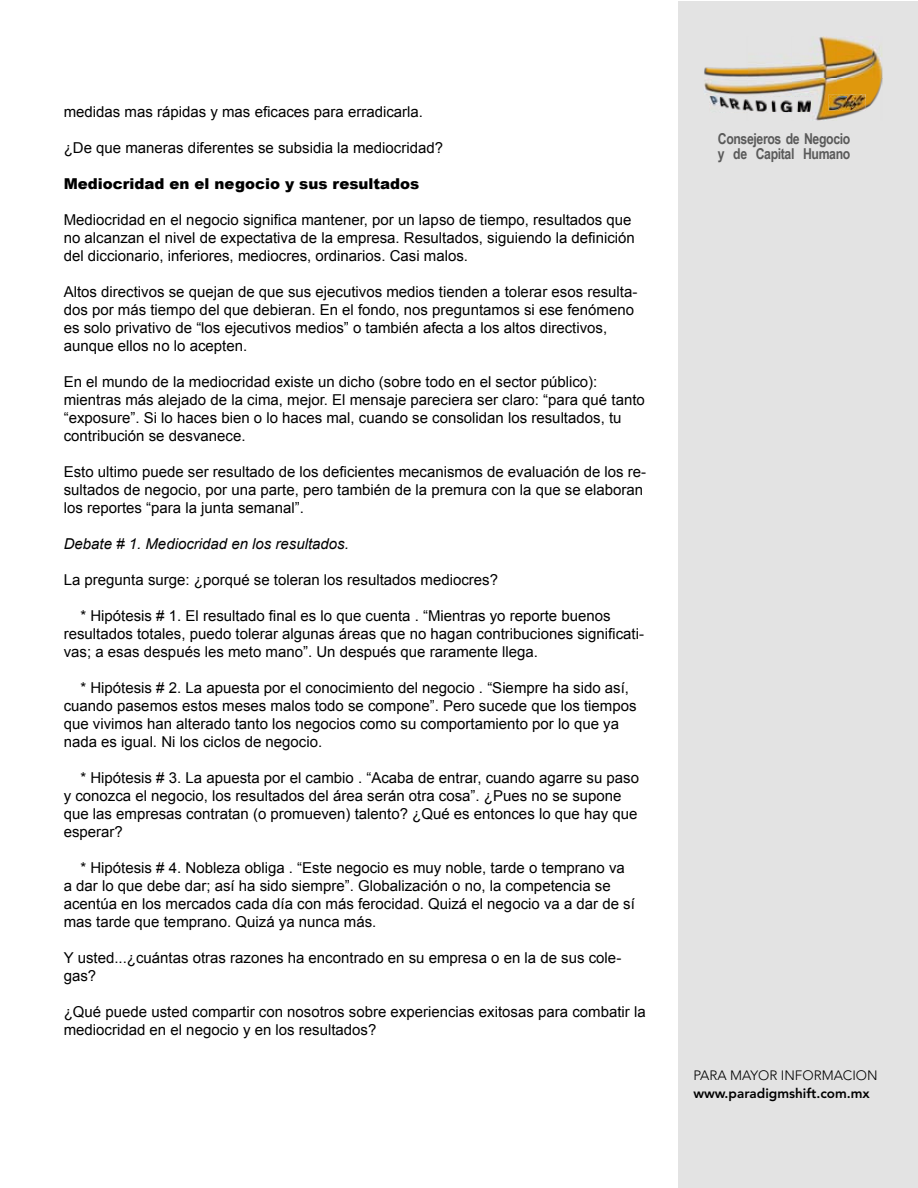
<style>
.page{position:relative;width:918px;height:1188px;background:#fff}
.page>*{position:absolute;margin:0;border:0;box-sizing:border-box;transform-origin:0 0}
.t1{font:15px/18px "Arial";color:#000}
.t2{font:900 15px "Arial";color:#000}
.t3{font:italic 15px "Arial";color:#000}
.t4{font:700 15px/15px "Arial Narrow";letter-spacing:-.025em;color:#5a5a5a}
.t5{font:800 13.5px "Avenir LT Std";color:#000}
.t6{font:300 13.5px "Avenir LT Std";color:#000}
</style>
<div class="page">
<div style="left:679px;top:1px;width:239px;height:1187px;background:#e3e3e3"></div>
<img style="left:704px;top:36px;width:178px;height:85px">
<img style="left:829px;top:94px;width:37px;height:17px">
<img style="left:829px;top:96px;width:17px;height:14px">
<img style="left:709px;top:96px;width:11px;height:16px">
<img style="left:710px;top:96px;width:101px;height:15px">
<img style="left:720px;top:111px;width:91px;height:1px">
<img style="left:720px;top:98px;width:91px;height:13px">
<p class="t1" style="left:64px;top:103px;width:361px">medidas mas rápidas y mas eficaces para erradicarla.</p>
<p class="t1" style="left:64px;top:139px;width:381px">¿De que maneras diferentes se subsidia la mediocridad?</p>
<p class="t2" style="left:64px;top:173px;width:357px">Mediocridad en el negocio y sus resultados</p>
<p class="t1" style="left:64px;top:211px;width:573px">Mediocridad en el negocio significa mantener, por un lapso de tiempo, resultados que no alcanzan el nivel de expectativa de la empresa. Resultados, siguiendo la definición del diccionario, inferiores, mediocres, ordinarios. Casi malos.</p>
<p class="t1" style="left:64px;top:283px;width:575px">Altos directivos se quejan de que sus ejecutivos medios tienden a tolerar esos resulta&shy;dos por más tiempo del que debieran. En el fondo, nos preguntamos si ese fenómeno es solo privativo de “los ejecutivos medios” o también afecta a los altos directivos, aunque ellos no lo acepten.</p>
<p class="t1" style="left:64px;top:373px;width:583px">En el mundo de la mediocridad existe un dicho (sobre todo en el sector público): mientras más alejado de la cima, mejor. El mensaje pareciera ser claro: “para qué tanto “exposure”. Si lo haces bien o lo haces mal, cuando se consolidan los resultados, tu contribución se desvanece.</p>
<p class="t1" style="left:64px;top:463px;width:584px">Esto ultimo puede ser resultado de los deficientes mecanismos de evaluación de los re&shy;sultados de negocio, por una parte, pero también de la premura con la que se elaboran los reportes “para la junta semanal”.</p>
<p class="t3" style="left:64px;top:534px;width:287px">Debate # 1. Mediocridad en los resultados.</p>
<p class="t1" style="left:64px;top:571px;width:436px">La pregunta surge: ¿porqué se toleran los resultados mediocres?</p>
<p class="t1" style="left:64px;top:607px;width:582px;text-indent:17px">* Hipótesis # 1. El resultado final es lo que cuenta . “Mientras yo reporte buenos resultados totales, puedo tolerar algunas áreas que no hagan contribuciones significati&shy;vas; a esas después les meto mano”. Un después que raramente llega.</p>
<p class="t1" style="left:64px;top:679px;width:574px;text-indent:17px">* Hipótesis # 2. La apuesta por el conocimiento del negocio . “Siempre ha sido así, cuando pasemos estos meses malos todo se compone”. Pero sucede que los tiempos que vivimos han alterado tanto los negocios como su comportamiento por lo que ya nada es igual. Ni los ciclos de negocio.</p>
<p class="t1" style="left:64px;top:769px;width:577px;text-indent:17px">* Hipótesis # 3. La apuesta por el cambio . “Acaba de entrar, cuando agarre su paso y conozca el negocio, los resultados del área serán otra cosa”. ¿Pues no se supone que las empresas contratan (o promueven) talento? ¿Qué es entonces lo que hay que esperar?</p>
<p class="t1" style="left:64px;top:859px;width:573px;text-indent:17px">* Hipótesis # 4. Nobleza obliga . “Este negocio es muy noble, tarde o temprano va a dar lo que debe dar; así ha sido siempre”. Globalización o no, la competencia se acentúa en los mercados cada día con más ferocidad. Quizá el negocio va a dar de sí mas tarde que temprano. Quizá ya nunca más.</p>
<p class="t1" style="left:64px;top:949px;width:559px">Y usted...¿cuántas otras razones ha encontrado en su empresa o en la de sus cole&shy;gas?</p>
<p class="t1" style="left:64px;top:1003px;width:583px">¿Qué puede usted compartir con nosotros sobre experiencias exitosas para combatir la mediocridad en el negocio y en los resultados?</p>
<p class="t4" style="left:718px;top:130px;width:134px">Consejeros de Negocio y de Capital Humano</p>
<p class="t6" style="left:693px;top:1068px;width:186px">PARA MAYOR INFORMACION</p>
<p class="t5" style="left:693px;top:1086px;width:178px">www.paradigmshift.com.mx</p>
</div>
